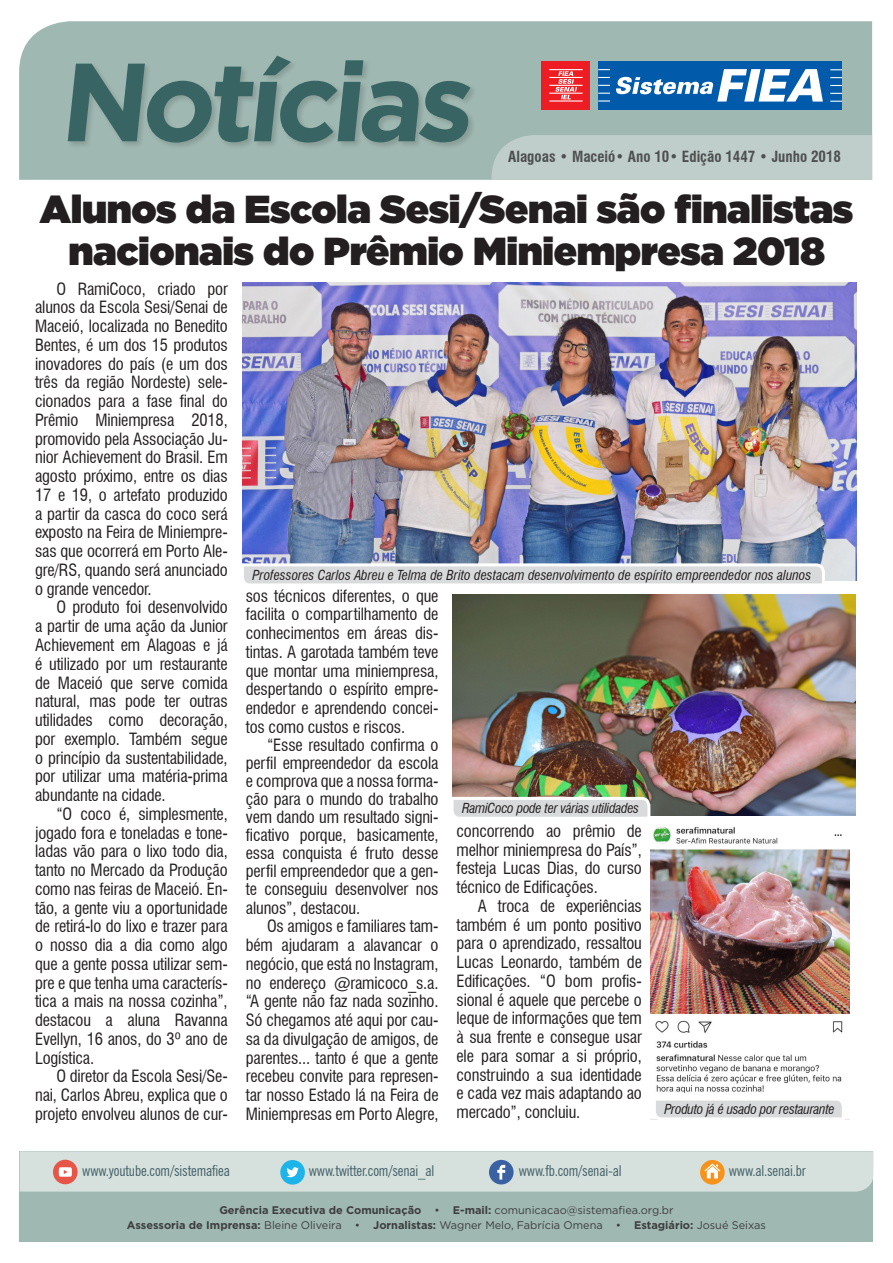
<style>
.page{position:relative;width:893px;height:1263px;background:#fff}
.page>*{position:absolute;margin:0;border:0;box-sizing:border-box;transform-origin:0 0}
.t1{font:700 110.85px "Gotham";color:#386563}
.texto{font:900 39px/42px "Gotham";letter-spacing:-.01em;color:#231f20;text-align:center}
.texto-2{font:condensed 16.5px/18.8px "Swiss 721 BT";letter-spacing:-.01em;color:#231f20;text-align:justify}
.t2{font:condensed 15px "News Gothic BT";letter-spacing:-.01em;color:#436169}
.t3{font:700 condensed 15px "Swiss 721 BT";color:#4e4f50}
.texto-3{font:italic condensed 13.5px "Swiss 721 BT";color:#231f20}
.texto-4{font:italic condensed 13.5px "Swiss 721 BT";letter-spacing:-.02em;color:#231f20}
.t4{font:11.1px/15px "Gotham";color:#3e3e3f;text-align:center}
.s1{font-weight:700}
</style>
<div class="page">
<div style="left:20px;top:1151px;width:853px;height:91px;background:#9fb8b1"></div>
<div style="left:19px;top:21px;width:853px;height:159px;background:#9fb8b1"></div>
<div style="left:492px;top:135px;width:380px;height:45px;background:#bfceca"></div>
<div style="left:66px;top:55px;width:412px;height:95px;background:#231f20;opacity:.18"></div>
<div style="left:598px;top:61px;width:244px;height:48px;background:#015aaa"></div>
<div style="left:541px;top:61px;width:49px;height:48px;background:#ee1d23"></div>
<svg style="left:555px;top:71px;width:22px;height:28px"></svg>
<hr style="left:549px;top:77px;width:34px;height:1px;background:#fff">
<hr style="left:549px;top:100px;width:34px;height:2px;background:#fff">
<hr style="left:549px;top:93px;width:34px;height:1px;background:#fff">
<hr style="left:549px;top:85px;width:34px;height:1px;background:#fff">
<hr style="left:549px;top:69px;width:34px;height:1px;background:#fff">
<svg style="left:598px;top:77px;width:12px;height:1px"></svg>
<svg style="left:598px;top:100px;width:12px;height:2px"></svg>
<svg style="left:598px;top:93px;width:12px;height:1px"></svg>
<svg style="left:598px;top:85px;width:12px;height:1px"></svg>
<svg style="left:598px;top:69px;width:12px;height:1px"></svg>
<svg style="left:830px;top:77px;width:12px;height:1px"></svg>
<svg style="left:830px;top:101px;width:12px;height:1px"></svg>
<svg style="left:830px;top:93px;width:12px;height:1px"></svg>
<svg style="left:830px;top:85px;width:12px;height:1px"></svg>
<svg style="left:830px;top:69px;width:12px;height:1px"></svg>
<svg style="left:616px;top:69px;width:207px;height:33px"></svg>
<svg style="left:20px;top:1151px;width:853px;height:40px;background:#d2dbd7"></svg>
<img style="left:242px;top:282px;width:615px;height:298px">
<svg style="left:242px;top:562px;width:584px;height:22px;background:#d8dade"></svg>
<img style="left:452px;top:594px;width:403px;height:222px">
<svg style="left:452px;top:795px;width:200px;height:22px"></svg>
<img style="left:650px;top:826px;width:199px;height:294px">
<svg style="left:651px;top:1096px;width:195px;height:24px"></svg>
<h1 class="t1" style="left:58px;top:29px;width:429px">Notícias</h1>
<p class="t3" style="left:508px;top:148px;width:334px">Alagoas • Maceió• Ano 10• Edição 1447 • Junho 2018</p>
<p class="texto" style="left:40px;top:187px;width:815px">Alunos da Escola Sesi/Senai são finalistas nacionais do Prêmio Miniempresa 2018</p>
<p class="texto-2" style="left:35px;top:279px;width:194px;text-indent:21px">O RamiCoco, criado por alunos da Escola Sesi/Senai de Maceió, localizada no Benedito Bentes, é um dos 15 produtos inovadores do país (e um dos três da região Nordeste) sele&shy;cionados para a fase final do Prêmio Miniempresa 2018, promovido pela Associação Ju&shy;nior Achievement do Brasil. Em agosto próximo, entre os dias 17 e 19, o artefato produzido a partir da casca do coco será exposto na Feira de Miniempre&shy;sas que ocorrerá em Porto Ale&shy;gre/RS, quando será anunciado o grande vencedor.</p>
<p class="texto-2" style="left:35px;top:598px;width:194px;text-indent:21px">O produto foi desenvolvido a partir de uma ação da Junior Achievement em Alagoas e já é utilizado por um restaurante de Maceió que serve comida natural, mas pode ter outras utilidades como decoração, por exemplo. Também segue o princípio da sustentabilidade, por utilizar uma matéria-prima abundante na cidade.</p>
<p class="texto-2" style="left:35px;top:804px;width:194px;text-indent:21px">“O coco é, simplesmente, jogado fora e toneladas e tone&shy;ladas vão para o lixo todo dia, tanto no Mercado da Produção como nas feiras de Maceió. En&shy;tão, a gente viu a oportunidade de retirá-lo do lixo e trazer para o nosso dia a dia como algo que a gente possa utilizar sem&shy;pre e que tenha uma caracterís&shy;tica a mais na nossa cozinha”, destacou a aluna Ravanna Evellyn, 16 anos, do 3º ano de Logística.</p>
<p class="texto-2" style="left:35px;top:1067px;width:194px;text-indent:21px">O diretor da Escola Sesi/Se&shy;nai, Carlos Abreu, explica que o projeto envolveu alunos de cur-</p>
<p class="texto-3" style="left:252px;top:567px;width:560px">Professores Carlos Abreu e Telma de Brito destacam desenvolvimento de espírito empreendedor nos alunos</p>
<p class="texto-2" style="left:246px;top:586px;width:194px">sos técnicos diferentes, o que facilita o compartilhamento de conhecimentos em áreas dis&shy;tintas. A garotada também teve que montar uma miniempresa, despertando o espírito empre&shy;endedor e aprendendo concei&shy;tos como custos e riscos.</p>
<p class="texto-2" style="left:246px;top:736px;width:194px;line-height:18px;text-indent:21px">“Esse resultado confirma o perfil empreendedor da escola e comprova que a nossa forma&shy;ção para o mundo do trabalho vem dando um resultado signi&shy;ficativo porque, basicamente, essa conquista é fruto desse perfil empreendedor que a gen&shy;te conseguiu desenvolver nos alunos”, destacou.</p>
<p class="texto-2" style="left:246px;top:917px;width:194px;text-indent:21px">Os amigos e familiares tam&shy;bém ajudaram a alavancar o negócio, que está no Instagram, no endereço @ramicoco_s.a. “A gente não faz nada sozinho.<br>Só chegamos até aqui por cau&shy;sa da divulgação de amigos, de parentes... tanto é que a gente recebeu convite para represen&shy;tar nosso Estado lá na Feira de Miniempresas em Porto Alegre,</p>
<p class="texto-4" style="left:462px;top:800px;width:179px">RamiCoco pode ter várias utilidades</p>
<p class="texto-2" style="left:457px;top:821px;width:187px">concorrendo ao prêmio de melhor miniempresa do País”, festeja Lucas Dias, do curso técnico de Edificações.</p>
<p class="texto-2" style="left:457px;top:896px;width:187px;text-indent:21px">A troca de experiências também é um ponto positivo para o aprendizado, ressaltou Lucas Leonardo, também de Edificações. “O bom profis&shy;sional é aquele que percebe o leque de informações que tem à sua frente e consegue usar ele para somar a si próprio, construindo a sua identidade e cada vez mais adaptando ao mercado”, concluiu.</p>
<p class="texto-4" style="left:664px;top:1101px;width:172px">Produto já é usado por restaurante</p>
<p class="t2" style="left:82px;top:1161px;width:149px">www.youtube.com/sistemafiea</p>
<p class="t2" style="left:309px;top:1161px;width:127px">www.twitter.com/senai_al</p>
<p class="t2" style="left:519px;top:1161px;width:104px">www.fb.com/senai-al</p>
<p class="t2" style="left:729px;top:1161px;width:79px">www.al.senai.br</p>
<p class="t4" style="left:127px;top:1203px;width:641px"><span class="s1">Gerência Executiva de Comunicação</span> • <span class="s1">E-mail:</span> comunicacao@sistemafiea.org.br<br><span class="s1">Assessoria de Imprensa:</span> Bleine Oliveira • <span class="s1">Jornalistas:</span> Wagner Melo, Fabrícia Omena • <span class="s1">Estagiário:</span> Josué Seixas</p>
</div>
